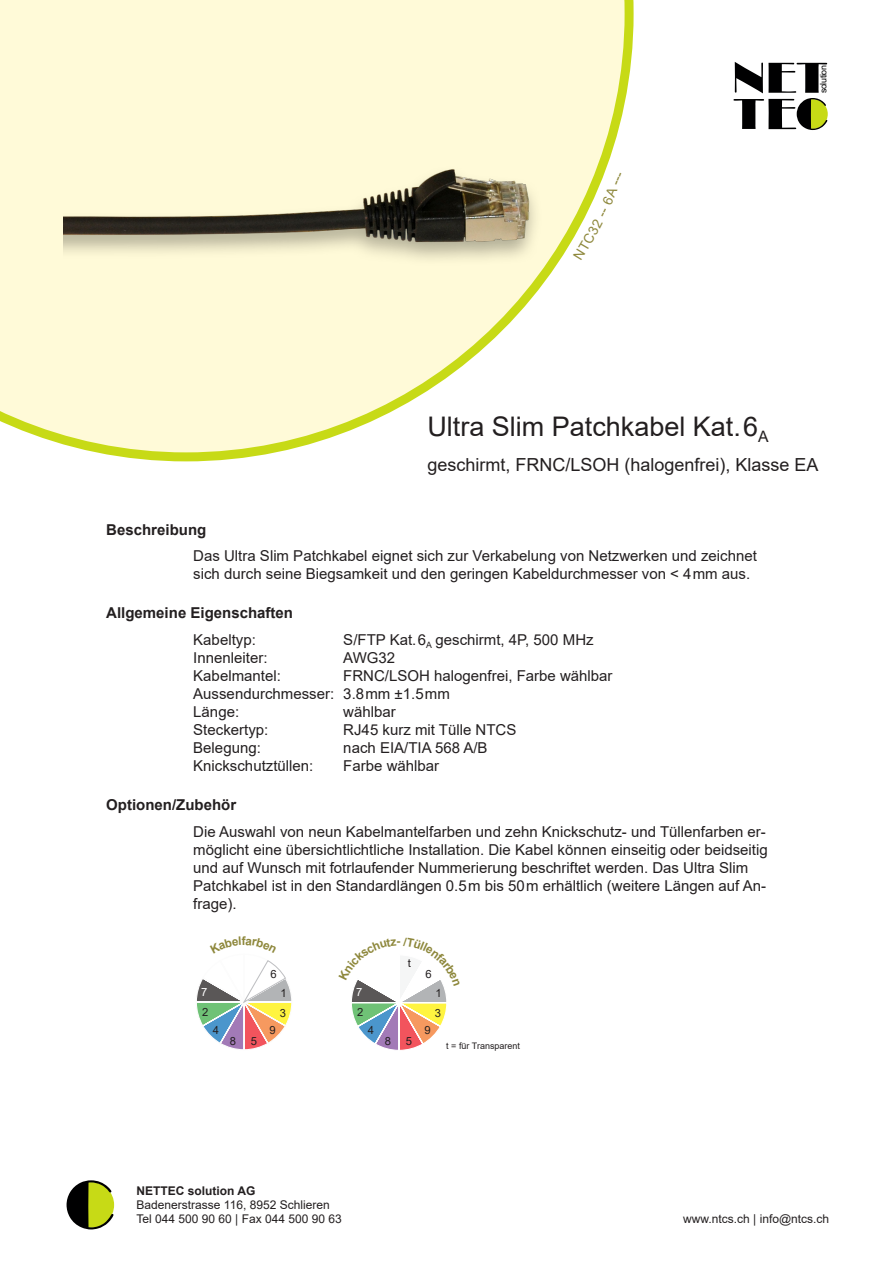
<style>
.page{position:relative;width:893px;height:1263px;background:#fff}
.page>*{position:absolute;margin:0;border:0;box-sizing:border-box;transform-origin:0 0}
.t1{font:27px "Arial";color:#231f20}
.t2{font:18px "Arial";color:#231f20}
.text{font:15px/18px "Arial";color:#231f20}
.titel{font:700 15px "Arial";color:#231f20}
.t3{font:12px/14.4px "Arial";color:#231f20}
.t4{font:700 12px "Arial";color:#231f20}
.Absatzformat_1{font:11.25px "Arial";color:#231f20}
.Absatzformat_1-2{font:11.25px "Arial";color:#fff}
.Absatzformat_1-3{font:9px "Arial";color:#231f20}
.t5{font:8.85px "Arial";letter-spacing:-.05em;color:#000001}
</style>
<div class="page">
<svg style="left:733px;top:62px;width:94px;height:68px"></svg>
<svg style="left:0;top:0;width:634px;height:461px"></svg>
<svg style="left:67px;top:1180px;width:46px;height:49px"></svg>
<img style="left:64px;top:13px;width:482px;height:385px">
<svg style="left:573px;top:172px;width:48px;height:88px"></svg>
<svg style="left:196px;top:960px;width:96px;height:90px"></svg>
<svg style="left:352px;top:980px;width:95px;height:70px"></svg>
<p class="t5" style="left:817px;top:93px;width:29px;rotate:-90deg">solution</p>
<p class="t1" style="left:427px;top:408px;width:343px">Ultra Slim Patchkabel Kat. 6<sub>A</sub></p>
<p class="t2" style="left:427px;top:452px;width:393px">geschirmt, FRNC/LSOH (halogenfrei), Klasse EA</p>
<p class="titel" style="left:106px;top:519px;width:102px">Beschreibung</p>
<p class="text" style="left:193px;top:547px;width:565px">Das Ultra Slim Patchkabel eignet sich zur Verkabelung von Netzwerken und zeichnet sich durch seine Biegsamkeit und den geringen Kabeldurchmesser von &lt; 4 mm aus.</p>
<p class="titel" style="left:106px;top:603px;width:188px">Allgemeine Eigenschaften</p>
<p class="text" style="left:193px;top:631px;width:64px">Kabeltyp:</p>
<p class="text" style="left:343px;top:631px;width:252px">S/FTP Kat. 6<sub>A</sub> geschirmt, 4P, 500 MHz</p>
<p class="text" style="left:193px;top:649px;width:76px">Innenleiter:</p>
<p class="text" style="left:343px;top:649px;width:53px">AWG32</p>
<p class="text" style="left:193px;top:667px;width:89px">Kabelmantel:</p>
<p class="text" style="left:343px;top:667px;width:271px">FRNC/LSOH halogenfrei, Farbe wählbar</p>
<p class="text" style="left:193px;top:685px;width:258px">Aussendurchmesser: 3.8 mm ±1.5 mm</p>
<p class="text" style="left:193px;top:703px;width:47px">Länge:</p>
<p class="text" style="left:343px;top:703px;width:54px">wählbar</p>
<p class="text" style="left:193px;top:721px;width:77px">Steckertyp:</p>
<p class="text" style="left:343px;top:721px;width:175px">RJ45 kurz mit Tülle NTCS</p>
<p class="text" style="left:193px;top:739px;width:69px">Belegung:</p>
<p class="text" style="left:343px;top:739px;width:146px">nach EIA/TIA 568 A/B</p>
<p class="text" style="left:193px;top:757px;width:122px">Knickschutztüllen:</p>
<p class="text" style="left:343px;top:757px;width:97px">Farbe wählbar</p>
<p class="titel" style="left:106px;top:794px;width:132px">Optionen/Zubehör</p>
<p class="text" style="left:193px;top:822px;width:576px">Die Auswahl von neun Kabelmantelfarben und zehn Knickschutz- und Tüllenfarben er&shy;möglicht eine übersichtlichtliche Installation. Die Kabel können einseitig oder beidseitig und auf Wunsch mit fotrlaufender Nummerierung beschriftet werden. Das Ultra Slim Patchkabel ist in den Standardlängen 0.5 m bis 50 m erhältlich (weitere Längen auf An&shy;frage).</p>
<p class="Absatzformat_1" style="left:408px;top:955px;width:5px">t</p>
<p class="Absatzformat_1" style="left:271px;top:966px;width:8px">6</p>
<p class="Absatzformat_1" style="left:425px;top:966px;width:8px">6</p>
<p class="Absatzformat_1-2" style="left:201px;top:984px;width:8px">7</p>
<p class="Absatzformat_1" style="left:202px;top:1004px;width:8px">2</p>
<p class="Absatzformat_1" style="left:281px;top:985px;width:8px">1</p>
<p class="Absatzformat_1" style="left:280px;top:1005px;width:8px">3</p>
<p class="Absatzformat_1-2" style="left:356px;top:984px;width:8px">7</p>
<p class="Absatzformat_1" style="left:357px;top:1004px;width:8px">2</p>
<p class="Absatzformat_1" style="left:436px;top:985px;width:8px">1</p>
<p class="Absatzformat_1" style="left:435px;top:1005px;width:8px">3</p>
<p class="Absatzformat_1" style="left:213px;top:1022px;width:8px">4</p>
<p class="Absatzformat_1" style="left:270px;top:1022px;width:8px">9</p>
<p class="Absatzformat_1" style="left:368px;top:1022px;width:8px">4</p>
<p class="Absatzformat_1" style="left:425px;top:1023px;width:8px">9</p>
<p class="Absatzformat_1" style="left:230px;top:1033px;width:8px">8</p>
<p class="Absatzformat_1" style="left:251px;top:1033px;width:8px">5</p>
<p class="Absatzformat_1" style="left:385px;top:1033px;width:8px">8</p>
<p class="Absatzformat_1" style="left:406px;top:1033px;width:8px">5</p>
<p class="Absatzformat_1-3" style="left:446px;top:1040px;width:75px">t = für Transparent</p>
<p class="t4" style="left:136px;top:1182px;width:120px">NETTEC solution AG</p>
<p class="t3" style="left:136px;top:1197px;width:207px">Badenerstrasse 116, 8952 Schlieren<br>Tel 044 500 90 60 | Fax 044 500 90 63</p>
<p class="t3" style="left:683px;top:1212px;width:148px">www.ntcs.ch | info@ntcs.ch</p>
</div>
